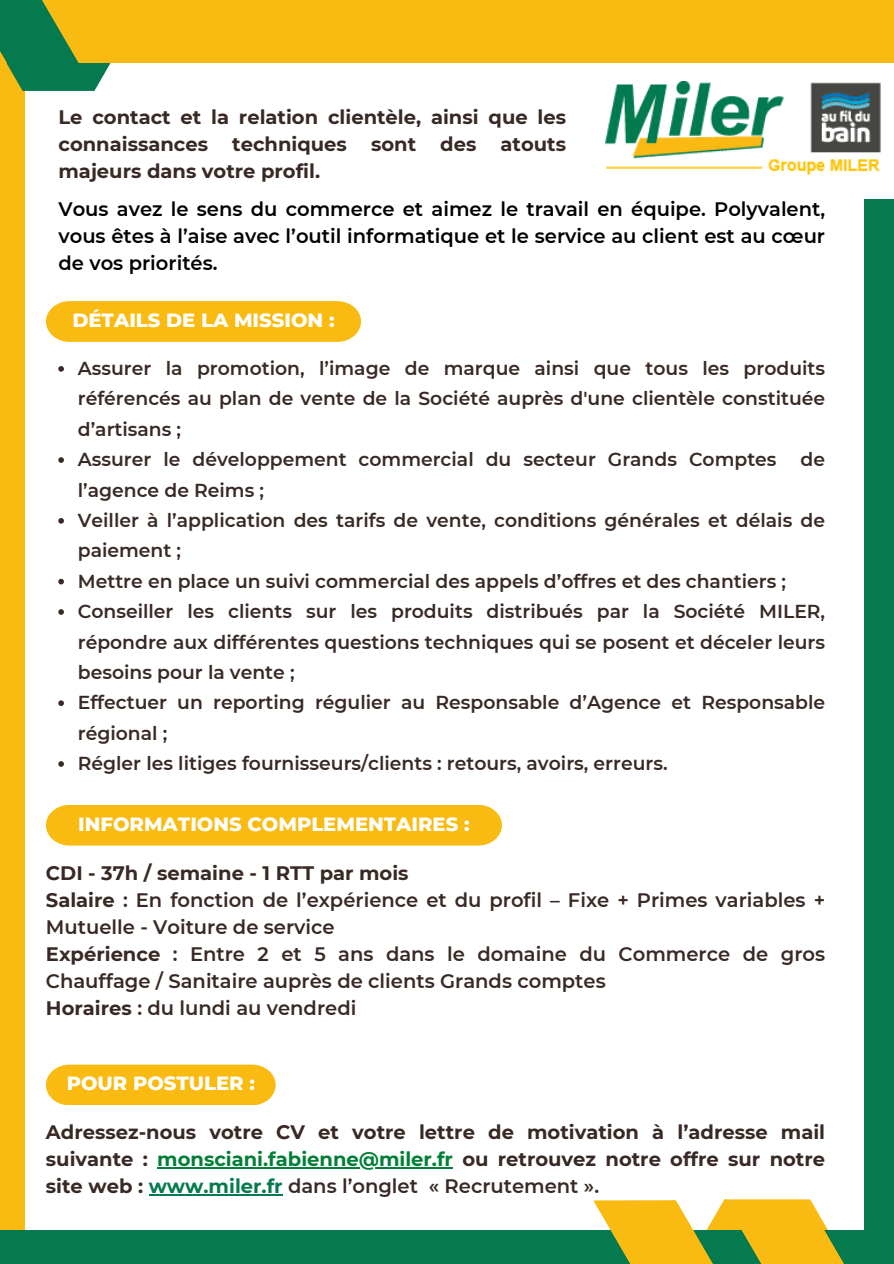
<style>
.page{position:relative;width:894px;height:1264px;background:#fff}
.page>*{position:absolute;margin:0;border:0;box-sizing:border-box;transform-origin:0 0}
.t1{font:700 19.5px/27px "Montserrat";color:#392924}
.t2{font:600 19.5px/27px "Montserrat";color:#392924}
.t3{font:600 19.5px/27px "Montserrat";color:#000;text-align:justify}
.t4{font:800 19.5px "Montserrat";color:#fff}
.t5{font:600 18.75px/30.3px "Montserrat";color:#392924;text-align:justify}
.s1{font-weight:700}
.s2{color:#008037}
.s3{color:#057a4e}
.s4{font-weight:600}
</style>
<div class="page">
<div style="left:0;top:0;width:25px;height:1242px;background:#f9bb11"></div>
<div style="left:864px;top:199px;width:29px;height:1064px;background:#057a4e"></div>
<div style="left:0;top:1230px;width:893px;height:33px;background:#057a4e"></div>
<div style="left:0;top:0;width:893px;height:62px;background:#f9bb11"></div>
<svg style="left:0;top:0;width:127px;height:91px"></svg>
<svg style="left:593px;top:1199px;width:251px;height:64px"></svg>
<img style="left:605px;top:81px;width:274px;height:94px">
<svg style="left:46px;top:301px;width:315px;height:41px;background:#f9bd19"></svg>
<svg style="left:58px;top:366px;width:6px;height:6px"></svg>
<svg style="left:58px;top:457px;width:6px;height:6px"></svg>
<svg style="left:58px;top:518px;width:6px;height:5px"></svg>
<svg style="left:58px;top:579px;width:6px;height:5px"></svg>
<svg style="left:58px;top:609px;width:6px;height:6px"></svg>
<svg style="left:58px;top:700px;width:6px;height:6px"></svg>
<svg style="left:58px;top:761px;width:6px;height:5px"></svg>
<div style="left:46px;top:805px;width:455px;height:40px;background:#f9bb11"></div>
<div style="left:46px;top:1064px;width:229px;height:41px;background:#f9bb11"></div>
<hr style="left:157px;top:1167px;width:296px;height:1px;background:#008037">
<hr style="left:149px;top:1194px;width:133px;height:1px;background:#057a4e">
<h2 class="t1" style="left:58px;top:103px;width:509px;text-align:justify">Le contact et la relation clientèle, ainsi que les connaissances techniques sont des atouts majeurs dans votre profil.</h2>
<p class="t3" style="left:58px;top:196px;width:768px">Vous avez le sens du commerce et aimez le travail en équipe. Polyvalent, vous êtes à l’aise avec l’outil informatique et le service au client est au cœur de vos priorités.</p>
<h2 class="t4" style="left:72px;top:308px;width:263px">DÉTAILS DE LA MISSION :</h2>
<h2 class="t5" style="left:78px;top:353px;width:748px">Assurer la promotion, l’image de marque ainsi que tous les produits référencés au plan de vente de la Société auprès d'une clientèle constituée d’artisans ;</h2>
<h1 class="t5" style="left:78px;top:444px;width:700px">Assurer le développement commercial du secteur Grands Comptes</h1>
<h1 class="t5" style="left:800px;top:444px;width:26px">de</h1>
<h1 class="t5" style="left:78px;top:475px;width:188px">l’agence de Reims ;</h1>
<p class="t5" style="left:78px;top:505px;width:748px">Veiller à l’application des tarifs de vente, conditions générales et délais de paiement ;</p>
<p class="t5" style="left:78px;top:566px;width:709px">Mettre en place un suivi commercial des appels d’offres et des chantiers ;</p>
<p class="t5" style="left:78px;top:596px;width:748px">Conseiller les clients sur les produits distribués par la Société MILER, répondre aux différentes questions techniques qui se posent et déceler leurs besoins pour la vente ;</p>
<p class="t5" style="left:78px;top:687px;width:748px">Effectuer un reporting régulier au Responsable d’Agence et Responsable régional ;</p>
<p class="t5" style="left:78px;top:748px;width:591px">Régler les litiges fournisseurs/clients : retours, avoirs, erreurs.</p>
<p class="t4" style="left:78px;top:811px;width:393px">INFORMATIONS COMPLEMENTAIRES :</p>
<p class="t2" style="left:46px;top:859px;width:780px"><span class="s1">CDI - 37h / semaine - 1 RTT par mois<br>Salaire</span> : En fonction de l’expérience et du profil – Fixe + Primes variables + Mutuelle - Voiture de service<br><span class="s1">Expérience</span> : Entre 2 et 5 ans dans le domaine du Commerce de gros Chauffage / Sanitaire auprès de clients Grands comptes<br><span class="s1">Horaires</span> : du lundi au vendredi</p>
<h1 class="t4" style="left:67px;top:1071px;width:190px">POUR POSTULER :</h1>
<h2 class="t1" style="left:46px;top:1118px;width:780px">Adressez-nous votre CV et votre lettre de motivation à l’adresse mail suivante :</h2>
<h1 class="t1" style="left:46px;top:1145px;width:780px;text-indent:111px"><span class="s2">monsciani.fabienne@miler.fr</span> ou retrouvez notre offre sur notre site web : <span class="s3">www.miler.fr</span> <span class="s4">dans l’onglet « Recrutement ».</span></h1>
</div>
